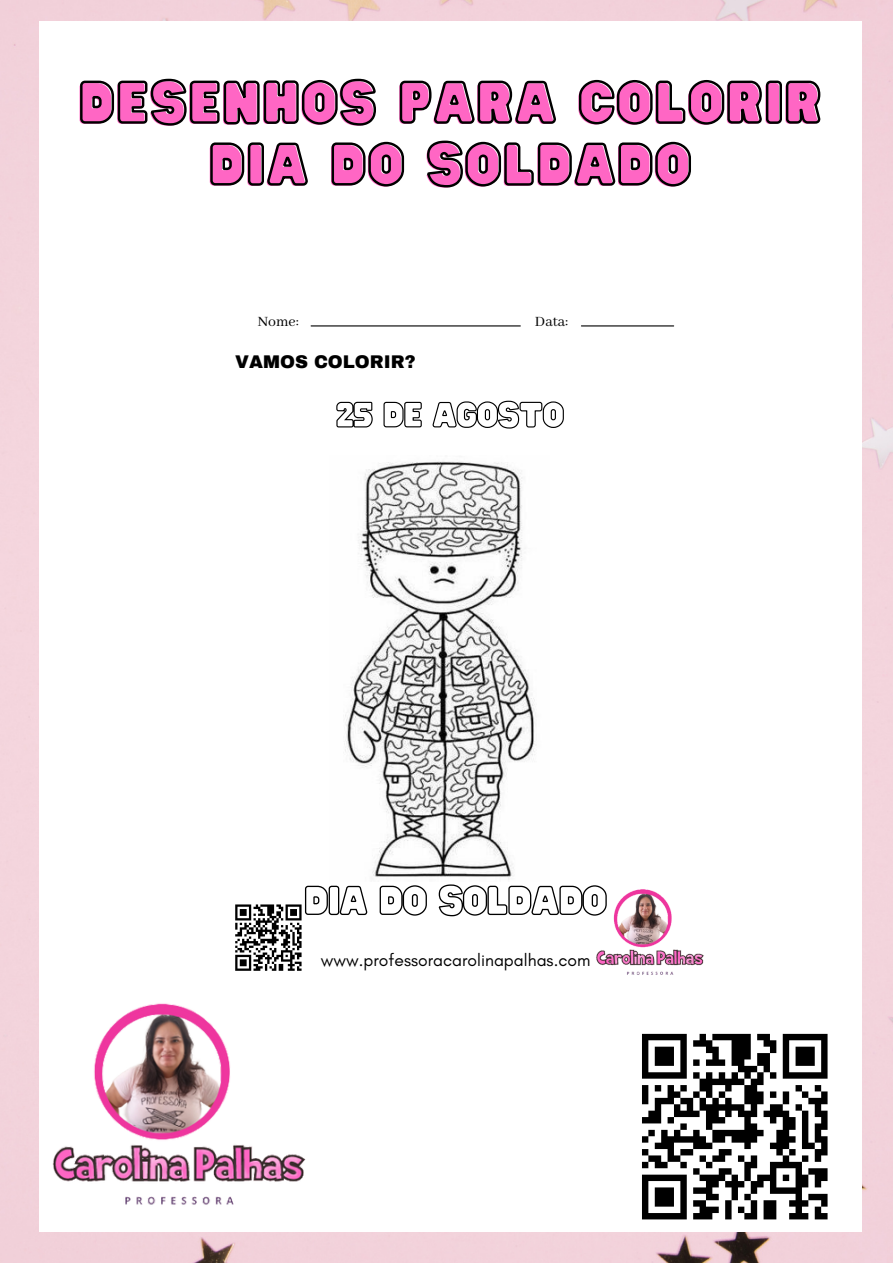
<style>
.page{position:relative;width:893px;height:1264px;background:#fff}
.page>*{position:absolute;margin:0;border:0;box-sizing:border-box;transform-origin:0 0}
.t1{font:51px/61.8px "Hitand Run";letter-spacing:.06em;color:#ff66c4;text-align:center}
.t2{font:900 18px "Archivo";color:#000}
.t3{font:17.55px "Glacial Indifference";color:#000}
.t4{font:15.75px "Abhaya Libre";color:#000}
</style>
<div class="page">
<div style="left:0;top:0;width:892px;height:1262px;background:#f2d2db"></div>
<div style="left:39px;top:22px;width:822px;height:1209px;background:#fff"></div>
<svg style="left:642px;top:1033px;width:185px;height:186px"></svg>
<img style="left:53px;top:1003px;width:253px;height:202px">
<svg style="left:80px;top:78px;width:741px;height:48px"></svg>
<svg style="left:210px;top:140px;width:481px;height:48px"></svg>
<hr style="left:311px;top:325px;width:209px;height:1px;background:#000">
<hr style="left:581px;top:325px;width:92px;height:1px;background:#000">
<img style="left:607px;top:889px;width:97px;height:86px">
<img style="left:345px;top:461px;width:190px;height:419px">
<svg style="left:336px;top:400px;width:228px;height:29px"></svg>
<svg style="left:235px;top:884px;width:372px;height:86px"></svg>
<h1 class="t1" style="left:78px;top:75px;width:742px">DESENHOS PARA COLORIR<br>DIA DO SOLDADO</h1>
<p class="t4" style="left:258px;top:312px;width:43px">Nome:</p>
<p class="t4" style="left:535px;top:312px;width:35px">Data:</p>
<p class="t2" style="left:235px;top:352px;width:182px">VAMOS COLORIR?</p>
<p class="t3" style="left:321px;top:949px;width:271px">www.professoracarolinapalhas.com</p>
</div>
